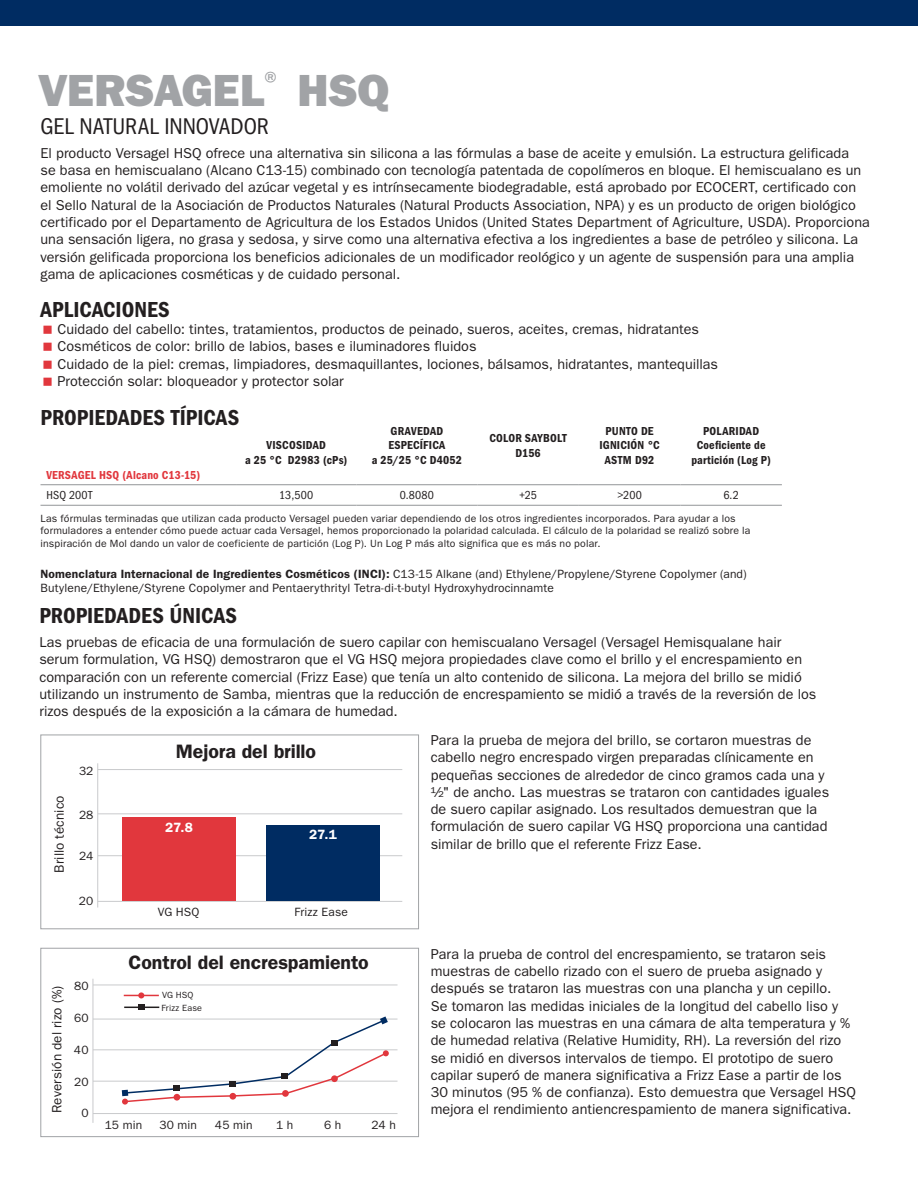
<style>
.page{position:relative;width:918px;height:1188px;background:#fff}
.page>*{position:absolute;margin:0;border:0;box-sizing:border-box;transform-origin:0 0}
.t1{font:45.3px "ITC Franklin Gothic Std Hvy";letter-spacing:-.01em;color:#a1a3a6}
.t2{font:condensed 23.55px "ITC Franklin Gothic Std";color:#231f20}
.t3{font:22.5px "ITC Franklin Gothic Std Dm Cd";letter-spacing:.005em;color:#231f20}
.t4{font:600 19.5px "ITC Franklin Gothic Std";color:#231f20}
.t5{font:14.4px/17.2px "ITC Franklin Gothic Std";color:#231f20}
.t6{font:13.5px "ITC Franklin Gothic Std";letter-spacing:.005em;color:#231f20}
.t7{font:600 13.5px "ITC Franklin Gothic Std";color:#fff}
.t8{font:12px/14.4px "ITC Franklin Gothic Std";letter-spacing:.015em;color:#231f20}
.t9{font:12px/14.4px "ITC Franklin Gothic Std Dm Cd";letter-spacing:.015em;color:#231f20;text-align:center}
.t10{font:condensed 12px "ITC Franklin Gothic Std";letter-spacing:.015em;color:#231f20}
.t11{font:12px "ITC Franklin Gothic Std Dm Cd";letter-spacing:.015em;color:#e1373d}
.t12{font:10.5px/12.6px "ITC Franklin Gothic Std";letter-spacing:.02em;color:#231f20}
.t13{font:9px "ITC Franklin Gothic Std";letter-spacing:.02em;color:#231f20}
.s1{font-weight:600}
</style>
<div class="page">
<div style="left:40px;top:948px;width:379px;height:189px;border:1px solid #a1a3a6"></div>
<hr style="left:93px;top:1081px;width:305px;height:1px;background:#c9cacc">
<hr style="left:93px;top:1019px;width:305px;height:1px;background:#c9cacc">
<hr style="left:93px;top:1113px;width:305px;height:1px;background:#c9cacc">
<hr style="left:93px;top:985px;width:305px;height:1px;background:#c9cacc">
<hr style="left:93px;top:979px;width:1px;height:144px;background:#c9cacc">
<hr style="left:93px;top:1049px;width:305px;height:1px;background:#c9cacc">
<svg style="left:138px;top:992px;width:6px;height:6px"></svg>
<hr style="left:124px;top:995px;width:35px;height:1px;background:#e1373d">
<svg style="left:139px;top:1004px;width:6px;height:6px"></svg>
<hr style="left:124px;top:1007px;width:35px;height:1px;background:#231f20">
<div style="left:0;top:0;width:918px;height:25px;background:#002c62"></div>
<div style="left:40px;top:735px;width:379px;height:194px;border:1px solid #a1a3a6"></div>
<hr style="left:98px;top:855px;width:304px;height:1px;background:#c9cacc">
<hr style="left:98px;top:813px;width:304px;height:1px;background:#c9cacc">
<hr style="left:98px;top:901px;width:304px;height:1px;background:#c9cacc">
<div style="left:122px;top:818px;width:113px;height:83px;background:#e1373d"></div>
<hr style="left:98px;top:769px;width:304px;height:1px;background:#c9cacc">
<div style="left:266px;top:825px;width:113px;height:76px;background:#002c62"></div>
<hr style="left:97px;top:763px;width:1px;height:145px;background:#c9cacc">
<svg style="left:40px;top:485px;width:742px;height:20px"></svg>
<hr style="left:40px;top:484px;width:196px;height:1px;background:#939598">
<hr style="left:236px;top:484px;width:120px;height:1px;background:#939598">
<hr style="left:356px;top:484px;width:121px;height:1px;background:#939598">
<hr style="left:477px;top:484px;width:102px;height:1px;background:#939598">
<hr style="left:579px;top:484px;width:101px;height:1px;background:#939598">
<hr style="left:680px;top:484px;width:102px;height:1px;background:#939598">
<hr style="left:236px;top:505px;width:120px;height:1px;background:#939598">
<hr style="left:356px;top:505px;width:121px;height:1px;background:#939598">
<hr style="left:477px;top:505px;width:102px;height:1px;background:#939598">
<hr style="left:579px;top:505px;width:101px;height:1px;background:#939598">
<hr style="left:680px;top:505px;width:102px;height:1px;background:#939598">
<hr style="left:40px;top:505px;width:196px;height:1px;background:#939598">
<svg style="left:122px;top:1016px;width:267px;height:89px"></svg>
<div style="left:174px;top:1094px;width:6px;height:7px;background:#e1373d;border-radius:50%"></div>
<div style="left:229px;top:1093px;width:7px;height:7px;background:#e1373d;border-radius:50%"></div>
<div style="left:282px;top:1090px;width:7px;height:7px;background:#e1373d;border-radius:50%"></div>
<div style="left:331px;top:1075px;width:7px;height:7px;background:#e1373d;border-radius:50%"></div>
<h1 class="t1" style="left:38px;top:63px;width:353px">VERSAGEL<sup>®</sup> HSQ</h1>
<p class="t5" style="left:40px;top:144px;width:831px">El producto Versagel HSQ ofrece una alternativa sin silicona a las fórmulas a base de aceite y emulsión. La estructura gelificada<br>se basa en hemiscualano (Alcano C13-15) combinado con tecnología patentada de copolímeros en bloque. El hemiscualano es un emoliente no volátil derivado del azúcar vegetal y es intrínsecamente biodegradable, está aprobado por ECOCERT, certificado con el Sello Natural de la Asociación de Productos Naturales (Natural Products Association, NPA) y es un producto de origen biológico certificado por el Departamento de Agricultura de los Estados Unidos (United States Department of Agriculture, USDA). Proporciona una sensación ligera, no grasa y sedosa, y sirve como una alternativa efectiva a los ingredientes a base de petróleo y silicona. La versión gelificada proporciona los beneficios adicionales de un modificador reológico y un agente de suspensión para una amplia gama de aplicaciones cosméticas y de cuidado personal.</p>
<h2 class="t2" style="left:40px;top:113px;width:230px">GEL NATURAL INNOVADOR</h2>
<h3 class="t3" style="left:40px;top:297px;width:131px">APLICACIONES</h3>
<p class="t5" style="left:58px;top:321px;width:662px">Cuidado del cabello: tintes, tratamientos, productos de peinado, sueros, aceites, cremas, hidratantes Cosméticos de color: brillo de labios, bases e iluminadores fluidos<br>Cuidado de la piel: cremas, limpiadores, desmaquillantes, lociones, bálsamos, hidratantes, mantequillas Protección solar: bloqueador y protector solar</p>
<h3 class="t3" style="left:40px;top:404px;width:200px">PROPIEDADES TÍPICAS</h3>
<p class="t9" style="left:245px;top:438px;width:104px">VISCOSIDAD<br>a 25 °C D2983 (cPs)</p>
<p class="t9" style="left:372px;top:424px;width:92px">GRAVEDAD<br>ESPECÍFICA<br>a 25/25 °C D4052</p>
<p class="t9" style="left:489px;top:431px;width:79px">COLOR SAYBOLT<br>D156</p>
<p class="t9" style="left:599px;top:424px;width:62px">PUNTO DE<br>IGNICIÓN °C<br>ASTM D92</p>
<p class="t9" style="left:691px;top:424px;width:81px">POLARIDAD<br>Coeficiente de partición (Log P)</p>
<p class="t11" style="left:46px;top:468px;width:155px">VERSAGEL HSQ (Alcano C13-15)</p>
<p class="t10" style="left:46px;top:488px;width:48px">HSQ 200T</p>
<p class="t10" style="left:279px;top:488px;width:35px">13,500</p>
<p class="t10" style="left:400px;top:488px;width:36px">0.8080</p>
<p class="t10" style="left:519px;top:488px;width:19px">+25</p>
<p class="t10" style="left:617px;top:488px;width:26px">&gt;200</p>
<p class="t10" style="left:723px;top:488px;width:17px">6.2</p>
<p class="t12" style="left:40px;top:512px;width:712px">Las fórmulas terminadas que utilizan cada producto Versagel pueden variar dependiendo de los otros ingredientes incorporados. Para ayudar a los formuladores a entender cómo puede actuar cada Versagel, hemos proporcionado la polaridad calculada. El cálculo de la polaridad se realizó sobre la inspiración de Mol dando un valor de coeficiente de partición (Log P). Un Log P más alto significa que es más no polar.</p>
<p class="t8" style="left:40px;top:567px;width:708px"><span class="s1">Nomenclatura Internacional de Ingredientes Cosméticos (INCI):</span> C13-15 Alkane (and) Ethylene/Propylene/Styrene Copolymer (and)<br>Butylene/Ethylene/Styrene Copolymer and Pentaerythrityl Tetra-di-t-butyl Hydroxyhydrocinnamte</p>
<h3 class="t3" style="left:39px;top:603px;width:199px">PROPIEDADES ÚNICAS</h3>
<p class="t5" style="left:39px;top:634px;width:779px">Las pruebas de eficacia de una formulación de suero capilar con hemiscualano Versagel (Versagel Hemisqualane hair serum formulation, VG HSQ) demostraron que el VG HSQ mejora propiedades clave como el brillo y el encrespamiento en comparación con un referente comercial (Frizz Ease) que tenía un alto contenido de silicona. La mejora del brillo se midió utilizando un instrumento de Samba, mientras que la reducción de encrespamiento se midió a través de la reversión de los rizos después de la exposición a la cámara de humedad.</p>
<p class="t6" style="left:51px;top:873px;width:79px;rotate:-90deg">Brillo técnico</p>
<p class="t8" style="left:79px;top:764px;width:16px">32</p>
<p class="t8" style="left:79px;top:807px;width:16px">28</p>
<p class="t8" style="left:79px;top:849px;width:16px">24</p>
<p class="t8" style="left:79px;top:893px;width:16px">20</p>
<h3 class="t4" style="left:176px;top:739px;width:142px">Mejora del brillo</h3>
<p class="t7" style="left:165px;top:819px;width:29px">27.8</p>
<p class="t7" style="left:309px;top:827px;width:29px">27.1</p>
<p class="t8" style="left:158px;top:905px;width:43px">VG HSQ</p>
<p class="t8" style="left:295px;top:905px;width:55px">Frizz Ease</p>
<p class="t6" style="left:49px;top:1113px;width:128px;rotate:-90deg">Reversión del rizo (%)</p>
<p class="t8" style="left:74px;top:979px;width:16px">80</p>
<p class="t8" style="left:74px;top:1011px;width:16px">60</p>
<p class="t8" style="left:74px;top:1043px;width:16px">40</p>
<p class="t8" style="left:74px;top:1075px;width:16px">20</p>
<p class="t8" style="left:81px;top:1106px;width:9px">0</p>
<h3 class="t4" style="left:129px;top:950px;width:242px">Control del encrespamiento</h3>
<p class="t13" style="left:162px;top:990px;width:33px">VG HSQ</p>
<p class="t13" style="left:161px;top:1003px;width:42px">Frizz Ease</p>
<p class="t8" style="left:105px;top:1118px;width:39px">15 min</p>
<p class="t8" style="left:159px;top:1118px;width:39px">30 min</p>
<p class="t8" style="left:215px;top:1118px;width:39px">45 min</p>
<p class="t8" style="left:276px;top:1118px;width:19px">1 h</p>
<p class="t8" style="left:324px;top:1118px;width:19px">6 h</p>
<p class="t8" style="left:372px;top:1118px;width:26px">24 h</p>
<p class="t5" style="left:431px;top:732px;width:400px">Para la prueba de mejora del brillo, se cortaron muestras de cabello negro encrespado virgen preparadas clínicamente en pequeñas secciones de alrededor de cinco gramos cada una y ½" de ancho. Las muestras se trataron con cantidades iguales de suero capilar asignado. Los resultados demuestran que la formulación de suero capilar VG HSQ proporciona una cantidad similar de brillo que el referente Frizz Ease.</p>
<p class="t5" style="left:431px;top:945px;width:427px">Para la prueba de control del encrespamiento, se trataron seis muestras de cabello rizado con el suero de prueba asignado y después se trataron las muestras con una plancha y un cepillo.<br>Se tomaron las medidas iniciales de la longitud del cabello liso y se colocaron las muestras en una cámara de alta temperatura y % de humedad relativa (Relative Humidity, RH). La reversión del rizo se midió en diversos intervalos de tiempo. El prototipo de suero capilar superó de manera significativa a Frizz Ease a partir de los 30 minutos (95 % de confianza). Esto demuestra que Versagel HSQ mejora el rendimiento antiencrespamiento de manera significativa.</p>
</div>
